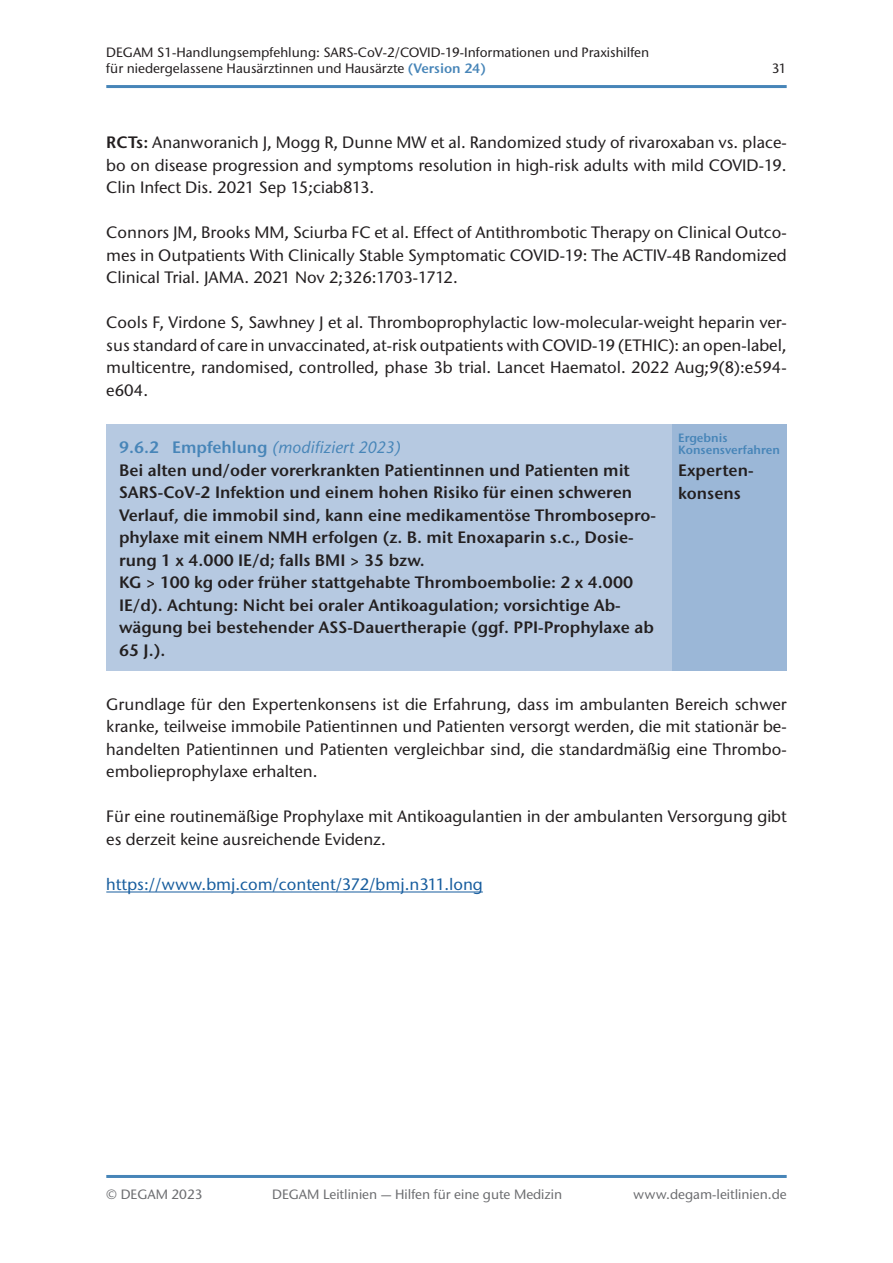
<style>
.page{position:relative;width:893px;height:1263px;background:#fff}
.page>*{position:absolute;margin:0;border:0;box-sizing:border-box;transform-origin:0 0}
.t1{font:500 16.5px/22.5px "Stone Sans ITC Std";color:#231f20;text-align:justify}
.t2{font:600 16.5px/22.5px "Stone Sans ITC Pro";color:#231f20}
.t3{font:500 16.5px "Stone Sans ITC Std";color:#175d9e}
.t4{font:italic 500 16.5px "Stone Sans ITC Std";color:#4785b8}
.t5{font:500 13.5px/16.2px "Stone Sans ITC Std";color:#231f20}
.t6{font:500 13.5px "Stone Sans ITC Std";color:#6c6d70}
.t7{font:600 12px/12px "Stone Sans ITC Pro";color:#4785b8}
.s1{font-family:"Stone Sans ITC Pro";font-weight:600;color:#4785b8}
.s2{font-family:"Stone Sans ITC Pro";font-weight:600}
.s3{font-family:"Stone Sans ITC Pro";font-weight:600;font-style:normal}
</style>
<div class="page">
<hr style="left:106px;top:85px;width:681px;height:3px;background:#4785b8">
<hr style="left:106px;top:1175px;width:681px;height:3px;background:#4785b8">
<hr style="left:106px;top:892px;width:377px;height:1px;background:#175d9e">
<div style="left:106px;top:424px;width:566px;height:247px;background:#b6c9e1"></div>
<div style="left:672px;top:424px;width:115px;height:247px;background:#9bb7d7"></div>
<p class="t5" style="left:106px;top:44px;width:544px">DEGAM S1-Handlungsempfehlung: SARS-CoV-2/COVID-19-Informationen und Praxishilfen für niedergelassene Hausärztinnen und Hausärzte <span class="s1">(Version 24)</span></p>
<p class="t5" style="left:772px;top:61px;width:16px">31</p>
<p class="t1" style="left:106px;top:131px;width:682px"><span class="s2">RCTs:</span> Ananworanich J, Mogg R, Dunne MW et al. Randomized study of rivaroxaban vs. place&shy;bo on disease progression and symptoms resolution in high-risk adults with mild COVID-19.<br>Clin Infect Dis. 2021 Sep 15;ciab813.</p>
<p class="t1" style="left:106px;top:221px;width:682px">Connors JM, Brooks MM, Sciurba FC et al. Effect of Antithrombotic Therapy on Clinical Outco&shy;mes in Outpatients With Clinically Stable Symptomatic COVID-19: The ACTIV-4B Randomized Clinical Trial. JAMA. 2021 Nov 2;326:1703-1712.</p>
<p class="t1" style="left:106px;top:311px;width:682px">Cools F, Virdone S, Sawhney J et al. Thromboprophylactic low-molecular-weight heparin ver&shy;sus standard of care in unvaccinated, at-risk outpatients with COVID-19 (ETHIC): an open-label, multicentre, randomised, controlled, phase 3b trial. Lancet Haematol. 2022 Aug;9(8):e594- e604.</p>
<p class="t4" style="left:119px;top:438px;width:284px"><span class="s3">9.6.2 Empfehlung</span> (modifiziert 2023)</p>
<p class="t2" style="left:119px;top:459px;width:538px">Bei alten und/oder vorerkrankten Patientinnen und Patienten mit SARS-CoV-2 Infektion und einem hohen Risiko für einen schweren Verlauf, die immobil sind, kann eine medikamentöse Thrombosepro&shy;phylaxe mit einem NMH erfolgen (z. B. mit Enoxaparin s.c., Dosie&shy;rung 1 x 4.000 IE/d; falls BMI &gt; 35 bzw.<br>KG &gt; 100 kg oder früher stattgehabte Thromboembolie: 2 x 4.000<br>IE/d). Achtung: Nicht bei oraler Antikoagulation; vorsichtige Ab&shy;wägung bei bestehender ASS-Dauertherapie (ggf. PPI-Prophylaxe ab 65 J.).</p>
<p class="t7" style="left:678px;top:431px;width:103px">Ergebnis<br>Konsensverfahren</p>
<p class="t2" style="left:678px;top:459px;width:77px">Experten&shy;konsens</p>
<p class="t1" style="left:106px;top:693px;width:682px">Grundlage für den Expertenkonsens ist die Erfahrung, dass im ambulanten Bereich schwer kranke, teilweise immobile Patientinnen und Patienten versorgt werden, die mit stationär be&shy;handelten Patientinnen und Patienten vergleichbar sind, die standardmäßig eine Thrombo&shy;embolieprophylaxe erhalten.</p>
<p class="t1" style="left:106px;top:805px;width:682px">Für eine routinemäßige Prophylaxe mit Antikoagulantien in der ambulanten Versorgung gibt es derzeit keine ausreichende Evidenz.</p>
<p class="t3" style="left:106px;top:874px;width:378px">https://www.bmj.com/content/372/bmj.n311.long</p>
<p class="t6" style="left:106px;top:1186px;width:98px">© DEGAM 2023</p>
<p class="t6" style="left:272px;top:1186px;width:292px">DEGAM Leitlinien — Hilfen für eine gute Medizin</p>
<p class="t6" style="left:633px;top:1186px;width:155px">www.degam-leitlinien.de</p>
</div>
